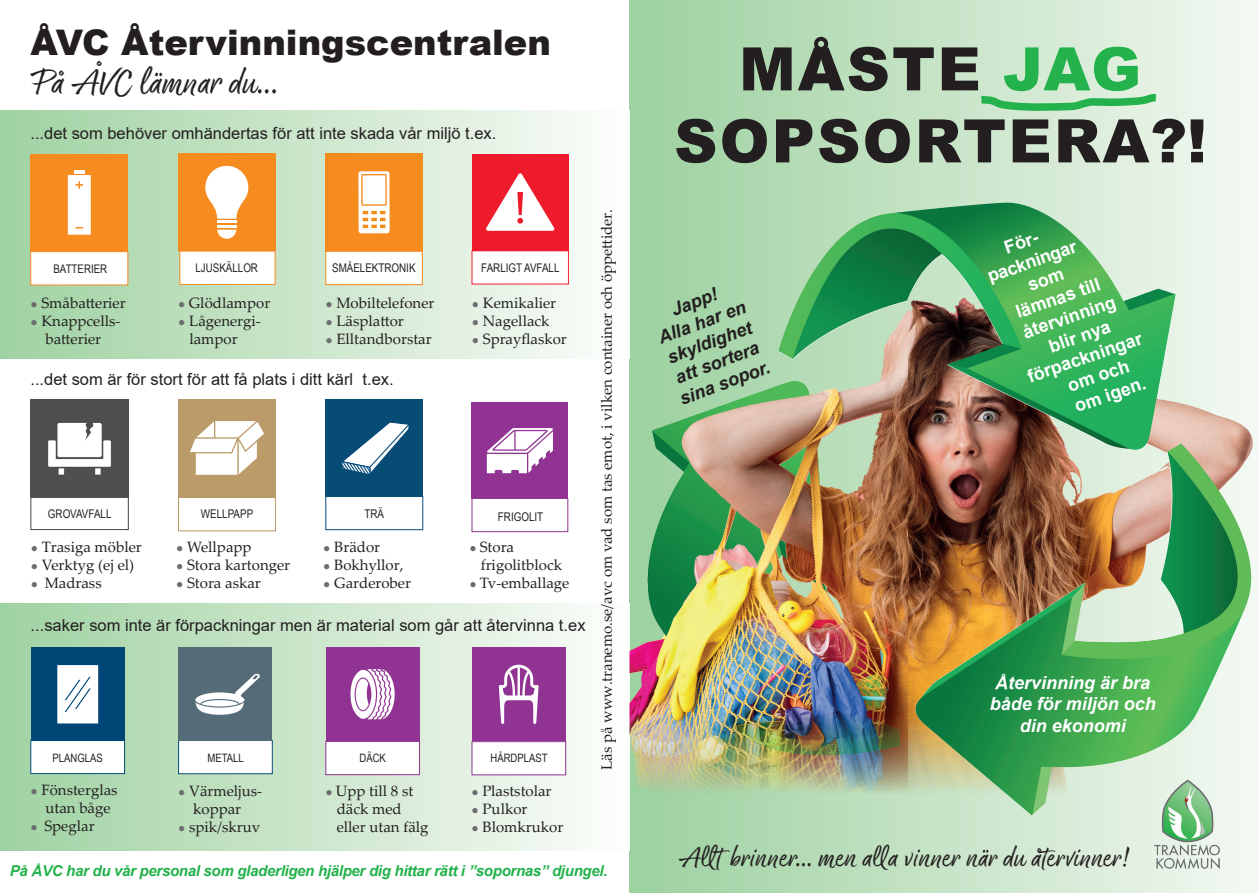
<style>
.page{position:relative;width:1259px;height:893px;background:#fff}
.page>*{position:absolute;margin:0;border:0;box-sizing:border-box;transform-origin:0 0}
.t1{font:900 60px/72px "Arial";letter-spacing:.035em;color:#231f20;text-align:center}
.t2{font:39.75px "Good Karma";color:#231f20}
.t3{font:900 35.25px "Arial";color:#231f20}
.t4{font:31.8px "Good Karma";color:#231f20}
.t5{font:700 18px "Arial";color:#fff}
.t6{font:italic 700 18px/21.6px "Arial";color:#231f20;text-align:center}
.t7{font:italic 700 18px/21.6px "Arial";color:#fff;text-align:center}
.t8{font:16.5px "Arial";color:#231f20}
.t9{font:15px/18px "Palatino Linotype";color:#231f20;text-align:center}
.t10{font:italic 700 15px "Arial";letter-spacing:-.02em;color:#23b24b}
.t11{font:12px "Arial Narrow";color:#231f20}
.t12{font:11.85px "Arial Narrow";color:#231f20}
.t13{font:11.55px "Arial Narrow";color:#231f20}
.s1{font-weight:700;font-size:12px;color:#6c6d70}
.s2{color:#23b24b}
</style>
<div class="page">
<img style="left:630px;top:0;width:629px;height:893px">
<div style="left:0;top:111px;width:629px;height:247px;background:linear-gradient(to right,#a0d19f,#fcfbf9)"></div>
<div style="left:0;top:603px;width:629px;height:247px;background:linear-gradient(to right,#9fd2a1,#fbfcfb)"></div>
<div style="left:30px;top:154px;width:98px;height:97px;background:#f68b1f"></div>
<svg style="left:68px;top:170px;width:23px;height:65px"></svg>
<div style="left:30px;top:251px;width:98px;height:34px;background:#fff;border:1px solid #f68a23"></div>
<div style="left:178px;top:154px;width:97px;height:97px;background:#f68b1f"></div>
<svg style="left:217px;top:230px;width:19px;height:9px"></svg>
<hr style="left:217px;top:225px;width:19px;height:3px;background:#fff">
<svg style="left:205px;top:166px;width:43px;height:57px"></svg>
<div style="left:179px;top:251px;width:96px;height:34px;background:#fff;border:1px solid #f68a23"></div>
<div style="left:325px;top:154px;width:98px;height:97px;background:#f68b1f"></div>
<svg style="left:358px;top:171px;width:31px;height:62px"></svg>
<div style="left:362px;top:175px;width:23px;height:29px;background:#fff"></div>
<div style="left:325px;top:251px;width:98px;height:34px;background:#fff;border:1px solid #f68a23"></div>
<div style="left:178px;top:497px;width:98px;height:34px;background:#fff;border:1px solid #b99968"></div>
<div style="left:178px;top:399px;width:98px;height:98px;background:#bb9b69"></div>
<svg style="left:190px;top:421px;width:74px;height:54px"></svg>
<div style="left:325px;top:496px;width:98px;height:34px;background:#fff;border:1px solid #054d7d"></div>
<div style="left:326px;top:399px;width:97px;height:97px;background:#074c75"></div>
<svg style="left:342px;top:422px;width:67px;height:52px"></svg>
<div style="left:178px;top:740px;width:95px;height:34px;background:#fff;border:1px solid #054d7d"></div>
<div style="left:178px;top:647px;width:94px;height:94px;background:#556c78"></div>
<svg style="left:195px;top:673px;width:65px;height:42px"></svg>
<div style="left:325px;top:741px;width:95px;height:34px;background:#fff;border:1px solid #8f3393"></div>
<div style="left:326px;top:647px;width:93px;height:94px;background:#903393"></div>
<svg style="left:350px;top:669px;width:45px;height:50px"></svg>
<div style="left:471px;top:741px;width:95px;height:34px;background:#fff;border:1px solid #8f3393"></div>
<div style="left:472px;top:647px;width:93px;height:94px;background:#903393"></div>
<svg style="left:499px;top:665px;width:39px;height:59px"></svg>
<div style="left:30px;top:496px;width:99px;height:34px;background:#fff;border:1px solid #434747"></div>
<img style="left:30px;top:399px;width:99px;height:98px">
<div style="left:471px;top:402px;width:97px;height:97px;background:#903393"></div>
<svg style="left:486px;top:428px;width:67px;height:45px"></svg>
<div style="left:471px;top:498px;width:97px;height:34px;background:#fff;border:1px solid #8f3393"></div>
<div style="left:471px;top:250px;width:98px;height:34px;background:#fff;border:1px solid #ee1c2e"></div>
<div style="left:472px;top:154px;width:96px;height:96px;background:#ee1b2d"></div>
<svg style="left:486px;top:173px;width:68px;height:58px"></svg>
<div style="left:30px;top:740px;width:95px;height:34px;background:#fff;border:1px solid #054d7d"></div>
<div style="left:31px;top:647px;width:94px;height:94px;background:#004778"></div>
<svg style="left:57px;top:665px;width:41px;height:58px;background:#f1f4f7"></svg>
<img style="left:911px;top:298px;width:53px;height:16px">
<img style="left:824px;top:203px;width:181px;height:53px">
<img style="left:863px;top:313px;width:45px;height:74px">
<svg style="left:973px;top:91px;width:191px;height:24px;background:#a4dbaf"></svg>
<img style="left:1127px;top:776px;width:116px;height:115px">
<svg style="left:1027px;top:271px;width:37px;height:20px"></svg>
<h3 class="t3" style="left:30px;top:16px;width:522px">ÅVC Återvinningscentralen</h3>
<h2 class="t2" style="left:30px;top:59px;width:250px">På ÅVC lämnar du...</h2>
<p class="t8" style="left:30px;top:122px;width:467px">...det som behöver omhändertas för att inte skada vår miljö t.ex.</p>
<p class="t12" style="left:53px;top:260px;width:55px">BATTERIER</p>
<p class="t9" style="left:30px;top:293px;width:97px"><span class="s1">●</span> Småbatterier</p>
<p class="t9" style="left:30px;top:311px;width:92px"><span class="s1">●</span> Knappcells&shy;batterier</p>
<p class="t11" style="left:195px;top:259px;width:64px">LJUSKÄLLOR</p>
<p class="t9" style="left:178px;top:293px;width:94px"><span class="s1">●</span> Glödlampor</p>
<p class="t9" style="left:189px;top:311px;width:73px;text-align:left;text-indent:-11px"><span class="s1">●</span> Lågenergi&shy;lampor</p>
<p class="t11" style="left:332px;top:259px;width:85px">SMÅELEKTRONIK</p>
<p class="t9" style="left:325px;top:293px;width:111px"><span class="s1">●</span> Mobiltelefoner</p>
<p class="t9" style="left:325px;top:311px;width:80px"><span class="s1">●</span> Läsplattor</p>
<p class="t9" style="left:325px;top:329px;width:108px"><span class="s1">●</span> Elltandborstar</p>
<p class="t8" style="left:30px;top:368px;width:365px">...det som är för stort för att få plats i ditt kärl t.ex.</p>
<p class="t11" style="left:481px;top:259px;width:80px">FARLIGT AVFALL</p>
<p class="t9" style="left:472px;top:293px;width:86px"><span class="s1">●</span> Kemikalier</p>
<p class="t9" style="left:472px;top:311px;width:79px"><span class="s1">●</span> Nagellack</p>
<p class="t9" style="left:472px;top:329px;width:97px"><span class="s1">●</span> Sprayflaskor</p>
<p class="t11" style="left:48px;top:505px;width:65px">GROVAVFALL</p>
<p class="t9" style="left:31px;top:537px;width:113px"><span class="s1">●</span> Trasiga möbler</p>
<p class="t9" style="left:31px;top:555px;width:105px"><span class="s1">●</span> Verktyg (ej el)</p>
<p class="t9" style="left:31px;top:573px;width:72px"><span class="s1">●</span> Madrass</p>
<p class="t11" style="left:201px;top:505px;width:54px">WELLPAPP</p>
<p class="t9" style="left:176px;top:537px;width:77px"><span class="s1">●</span> Wellpapp</p>
<p class="t9" style="left:176px;top:555px;width:116px"><span class="s1">●</span> Stora kartonger</p>
<p class="t9" style="left:176px;top:573px;width:86px"><span class="s1">●</span> Stora askar</p>
<p class="t11" style="left:364px;top:505px;width:21px">TRÄ</p>
<p class="t9" style="left:323px;top:537px;width:58px"><span class="s1">●</span> Brädor</p>
<p class="t9" style="left:323px;top:555px;width:82px"><span class="s1">●</span> Bokhyllor,</p>
<p class="t9" style="left:323px;top:573px;width:89px"><span class="s1">●</span> Garderober</p>
<p class="t11" style="left:498px;top:508px;width:47px">FRIGOLIT</p>
<p class="t9" style="left:481px;top:537px;width:83px;text-align:left;text-indent:-11px"><span class="s1">●</span> Stora frigolitblock</p>
<p class="t9" style="left:469px;top:573px;width:101px"><span class="s1">●</span> Tv-emballage</p>
<p class="t8" style="left:31px;top:614px;width:556px">...saker som inte är förpackningar men är material som går att återvinna t.ex</p>
<p class="t13" style="left:53px;top:749px;width:52px">PLANGLAS</p>
<p class="t9" style="left:30px;top:780px;width:89px"><span class="s1">●</span> Fönsterglas utan båge</p>
<p class="t9" style="left:30px;top:816px;width:66px"><span class="s1">●</span> Speglar</p>
<p class="t13" style="left:207px;top:749px;width:38px">METALL</p>
<p class="t9" style="left:178px;top:781px;width:85px"><span class="s1">●</span> Värmeljus&shy;koppar</p>
<p class="t9" style="left:178px;top:817px;width:84px"><span class="s1">●</span> spik/skruv</p>
<p class="t13" style="left:359px;top:749px;width:28px">DÄCK</p>
<p class="t9" style="left:337px;top:781px;width:93px;text-align:left;text-indent:-11px"><span class="s1">●</span> Upp till 8 st däck med eller utan fälg</p>
<p class="t13" style="left:490px;top:749px;width:59px">HÅRDPLAST</p>
<p class="t9" style="left:471px;top:781px;width:81px"><span class="s1">●</span> Plaststolar</p>
<p class="t9" style="left:471px;top:799px;width:57px"><span class="s1">●</span> Pulkor</p>
<p class="t9" style="left:471px;top:817px;width:93px"><span class="s1">●</span> Blomkrukor</p>
<p class="t9" style="left:597px;top:770px;width:562px;rotate:-90deg">Läs på www.tranemo.se/avc om vad som tas emot, i vilken container och öppettider.</p>
<p class="t10" style="left:10px;top:860px;width:599px">På ÅVC har du vår personal som gladerligen hjälper dig hittar rätt i ”sopornas” djungel.</p>
<h1 class="t1" style="left:674px;top:31px;width:534px">MÅSTE <span class="s2">JAG<br></span>SOPSORTERA?!</h1>
<p class="t6" style="left:647px;top:308px;width:97px;rotate:-20deg">Japp!<br>Alla har en skyldighet att sortera sina sopor.</p>
<p class="t5" style="left:1000px;top:236px;width:36px;rotate:-19deg">För-</p>
<p class="t5" style="left:984px;top:264px;width:94px;rotate:-19deg">packningar</p>
<p class="t5" style="left:1012px;top:300px;width:90px;rotate:-19deg">lämnas till</p>
<p class="t5" style="left:1019px;top:321px;width:99px;rotate:-19deg">återvinning</p>
<p class="t5" style="left:1045px;top:335px;width:66px;rotate:-19deg">blir nya</p>
<p class="t5" style="left:1024px;top:365px;width:122px;rotate:-19deg">förpackningar</p>
<p class="t5" style="left:1064px;top:374px;width:66px;rotate:-19deg">om och</p>
<p class="t5" style="left:1071px;top:394px;width:76px;rotate:-19deg">om igen.</p>
<p class="t7" style="left:989px;top:672px;width:168px">Återvinning är bra både för miljön och din ekonomi</p>
<h3 class="t4" style="left:679px;top:838px;width:452px">Allt brinner... men alla vinner när du återvinner!</h3>
</div>
